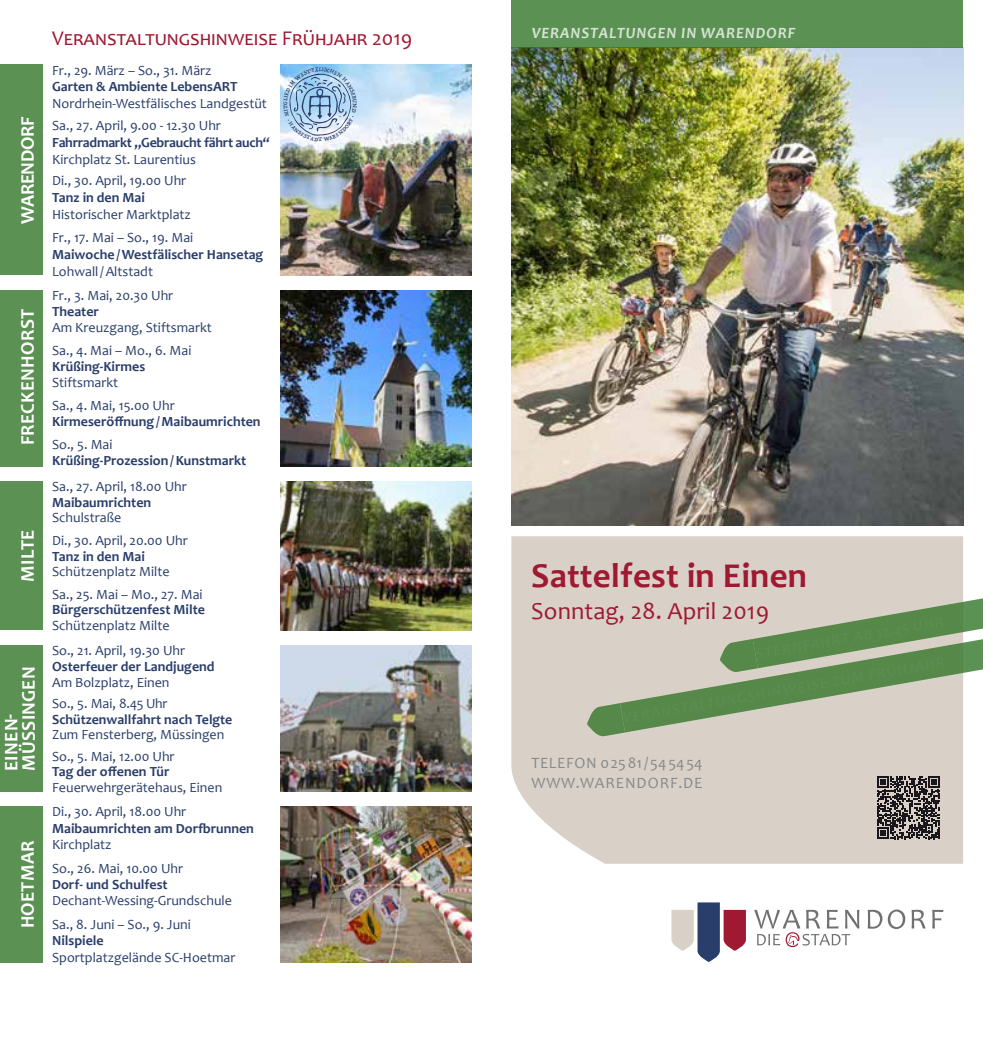
<style>
.page{position:relative;width:983px;height:1042px;background:#fff}
.page>*{position:absolute;margin:0;border:0;box-sizing:border-box;transform-origin:0 0}
.t1{font:700 35px "Candara";letter-spacing:.005em;color:#9f1932}
.t2{font:24.5px "Candara";letter-spacing:.005em;color:#9f1932}
.t3{font:21px "Candara";color:#9f1932}
.t4{font:700 19.25px/17.5px "Candara";letter-spacing:.015em;color:#fff}
.t5{font:700 19.25px "Candara";letter-spacing:-.025em;color:#fff}
.t6{font:15.75px/19.8px "Candara";letter-spacing:.06em;color:#87888a}
.t7{font:italic 700 15.75px "Candara";letter-spacing:.055em;color:#fff}
.t8{font:14px/21.7px "Candara";color:#2a3e6b}
.t9{font:700 14px "Candara";color:#2a3e6b}
.t10{font:700 14px "Candara";letter-spacing:-.02em;color:#2a3e6b}
</style>
<div class="page">
<img style="left:511px;top:48px;width:451px;height:478px">
<div style="left:511px;top:536px;width:451px;height:328px;background:#d9d1c8"></div>
<div style="left:511px;top:0;width:451px;height:48px;background:#5c9154"></div>
<svg style="left:587px;top:561px;width:395px;height:176px"></svg>
<img style="left:280px;top:64px;width:191px;height:211px">
<img style="left:280px;top:290px;width:191px;height:176px">
<img style="left:280px;top:481px;width:191px;height:149px">
<div style="left:0;top:64px;width:42px;height:211px;background:#5c9154"></div>
<div style="left:0;top:290px;width:42px;height:176px;background:#5c9154"></div>
<div style="left:0;top:481px;width:42px;height:149px;background:#5c9154"></div>
<div style="left:0;top:645px;width:42px;height:146px;background:#5c9154"></div>
<div style="left:0;top:806px;width:42px;height:156px;background:#5c9154"></div>
<img style="left:280px;top:806px;width:191px;height:156px">
<img style="left:280px;top:645px;width:191px;height:146px">
<svg style="left:932px;top:910px;width:11px;height:18px"></svg>
<svg style="left:867px;top:909px;width:38px;height:20px"></svg>
<svg style="left:911px;top:910px;width:14px;height:18px"></svg>
<svg style="left:671px;top:902px;width:74px;height:60px"></svg>
<svg style="left:754px;top:910px;width:105px;height:37px"></svg>
<svg style="left:876px;top:776px;width:63px;height:63px"></svg>
<svg style="left:283px;top:66px;width:73px;height:75px"></svg>
<h3 class="t5" style="left:16px;top:224px;width:108px;rotate:-90deg">WARENDORF</h3>
<h3 class="t4" style="left:19px;top:445px;width:138px;rotate:-90deg">FRECKENHORST</h3>
<h3 class="t4" style="left:19px;top:582px;width:54px;rotate:-90deg">MILTE</h3>
<h3 class="t4" style="left:2px;top:771px;width:106px;rotate:-90deg">EINEN-<br>MÜSSINGEN</h3>
<h3 class="t4" style="left:19px;top:928px;width:90px;rotate:-90deg">HOETMAR</h3>
<h3 class="t3" style="left:52px;top:25px;width:361px">Veranstaltungshinweise Frühjahr 2019</h3>
<p class="t8" style="left:52px;top:59px;width:161px">Fr., 29. März – So., 31. März</p>
<p class="t9" style="left:52px;top:78px;width:187px">Garten &amp; Ambiente LebensART</p>
<p class="t8" style="left:52px;top:93px;width:216px">Nordrhein-Westfälisches Landgestüt<br>Sa., 27. April, 9.00 - 12.30 Uhr</p>
<p class="t10" style="left:52px;top:134px;width:219px">Fahrradmarkt „Gebraucht fährt auch“</p>
<p class="t8" style="left:52px;top:148px;width:145px">Kirchplatz St. Laurentius<br>Di., 30. April, 19.00 Uhr</p>
<p class="t9" style="left:52px;top:189px;width:94px">Tanz in den Mai</p>
<p class="t8" style="left:52px;top:203px;width:143px;line-height:23.3px">Historischer Marktplatz<br>Fr., 17. Mai – So., 19. Mai</p>
<p class="t9" style="left:52px;top:246px;width:213px">Maiwoche/Westfälischer Hansetag</p>
<p class="t8" style="left:52px;top:259px;width:123px;line-height:24.7px">Lohwall/Altstadt<br>Fr., 3. Mai, 20.30 Uhr</p>
<p class="t9" style="left:52px;top:303px;width:48px">Theater</p>
<p class="t8" style="left:52px;top:316px;width:161px;line-height:23.1px">Am Kreuzgang, Stiftsmarkt<br>Sa., 4. Mai – Mo., 6. Mai</p>
<p class="t9" style="left:52px;top:358px;width:95px">Krüßing-Kirmes</p>
<p class="t8" style="left:52px;top:370px;width:124px;line-height:23.3px">Stiftsmarkt<br>Sa., 4. Mai, 15.00 Uhr</p>
<p class="t9" style="left:52px;top:412px;width:210px">Kirmeseröffnung / Maibaumrichten</p>
<p class="t8" style="left:52px;top:433px;width:62px">So., 5. Mai</p>
<p class="t9" style="left:52px;top:451px;width:196px">Krüßing-Prozession/Kunstmarkt</p>
<p class="t8" style="left:52px;top:476px;width:136px">Sa., 27. April, 18.00 Uhr</p>
<p class="t9" style="left:52px;top:494px;width:101px">Maibaumrichten</p>
<p class="t8" style="left:52px;top:506px;width:137px;line-height:22.8px">Schulstraße<br>Di., 30. April, 20.00 Uhr</p>
<p class="t9" style="left:52px;top:547px;width:94px">Tanz in den Mai</p>
<p class="t8" style="left:52px;top:560px;width:152px;line-height:22.8px">Schützenplatz Milte<br>Sa., 25. Mai – Mo., 27. Mai</p>
<p class="t9" style="left:52px;top:601px;width:154px">Bürgerschützenfest Milte</p>
<p class="t8" style="left:52px;top:612px;width:134px;line-height:25.6px">Schützenplatz Milte<br>So., 21. April, 19.30 Uhr</p>
<p class="t9" style="left:52px;top:658px;width:164px">Osterfeuer der Landjugend</p>
<p class="t8" style="left:52px;top:671px;width:119px;line-height:21.2px">Am Bolzplatz, Einen<br>So., 5. Mai, 8.45 Uhr</p>
<p class="t9" style="left:52px;top:710px;width:182px">Schützenwallfahrt nach Telgte</p>
<p class="t8" style="left:52px;top:724px;width:174px;line-height:21.2px">Zum Fensterberg, Müssingen<br>So., 5. Mai, 12.00 Uhr</p>
<p class="t9" style="left:52px;top:763px;width:119px">Tag der offenen Tür</p>
<p class="t8" style="left:52px;top:777px;width:172px">Feuerwehrgerätehaus, Einen</p>
<p class="t8" style="left:52px;top:801px;width:136px">Di., 30. April, 18.00 Uhr</p>
<p class="t9" style="left:52px;top:820px;width:203px">Maibaumrichten am Dorfbrunnen</p>
<p class="t8" style="left:52px;top:832px;width:132px;line-height:23.8px">Kirchplatz<br>So., 26. Mai, 10.00 Uhr</p>
<p class="t9" style="left:52px;top:876px;width:117px">Dorf- und Schulfest</p>
<p class="t8" style="left:52px;top:889px;width:181px;line-height:23.8px">Dechant-Wessing-Grundschule<br>Sa., 8. Juni – So., 9. Juni</p>
<p class="t9" style="left:52px;top:932px;width:53px">Nilspiele</p>
<p class="t8" style="left:52px;top:946px;width:185px">Sportplatzgelände SC-Hoetmar</p>
<p class="t7" style="left:531px;top:23px;width:265px">VERANSTALTUNGEN IN WARENDORF</p>
<h1 class="t1" style="left:531px;top:555px;width:277px">Sattelfest in Einen</h1>
<h2 class="t2" style="left:531px;top:596px;width:239px">Sonntag, 28. April 2019</h2>
<p class="t6" style="left:531px;top:753px;width:173px">TELEFON 02581/545454<br>WWW.WARENDORF.DE</p>
</div>
